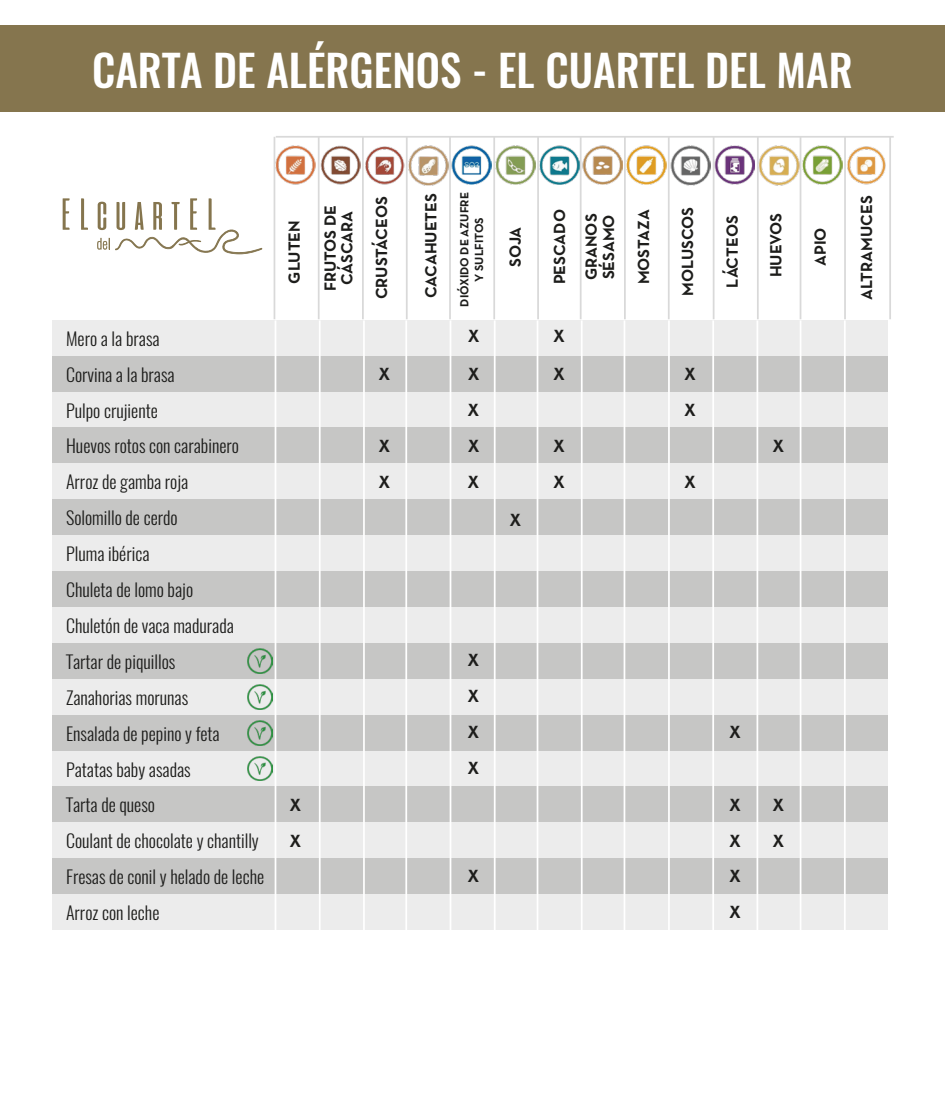
<style>
.page{position:relative;width:945px;height:1109px;background:#fff}
.page>*{position:absolute;margin:0;border:0;box-sizing:border-box;transform-origin:0 0}
.t1{font:500 43.4px "Oswald";color:#fff}
.t2{font:300 17.94px/35.9px "Oswald";color:#1d1d1b}
.t3{font:700 17.94px/35.9px "Neutra Text";color:#1d1d1b}
.t4{font:700 16.45px/31.5px "Neutra Text";color:#1d1d1b}
.t5{font:700 11.99px/15px "Neutra Text";color:#1d1d1b;text-align:center}
</style>
<div class="page">
<div style="left:53px;top:320px;width:835px;height:36px;background:#ececec"></div>
<div style="left:53px;top:356px;width:835px;height:35px;background:#c6c6c5"></div>
<div style="left:53px;top:391px;width:835px;height:36px;background:#ececec"></div>
<div style="left:53px;top:427px;width:835px;height:36px;background:#c6c6c5"></div>
<div style="left:53px;top:463px;width:835px;height:36px;background:#ececec"></div>
<div style="left:53px;top:499px;width:835px;height:36px;background:#c6c6c5"></div>
<div style="left:53px;top:535px;width:835px;height:36px;background:#ececec"></div>
<div style="left:53px;top:571px;width:835px;height:36px;background:#c6c6c5"></div>
<div style="left:53px;top:607px;width:835px;height:36px;background:#ececec"></div>
<div style="left:53px;top:643px;width:835px;height:36px;background:#c6c6c5"></div>
<div style="left:53px;top:679px;width:835px;height:36px;background:#ececec"></div>
<div style="left:53px;top:715px;width:835px;height:35px;background:#c6c6c5"></div>
<div style="left:53px;top:750px;width:835px;height:36px;background:#ececec"></div>
<div style="left:53px;top:786px;width:835px;height:36px;background:#c6c6c5"></div>
<div style="left:53px;top:822px;width:835px;height:36px;background:#ececec"></div>
<div style="left:53px;top:858px;width:835px;height:36px;background:#c6c6c5"></div>
<div style="left:53px;top:894px;width:835px;height:36px;background:#ececec"></div>
<hr style="left:275px;top:320px;width:1px;height:614px;background:#fff">
<hr style="left:319px;top:320px;width:2px;height:614px;background:#fff">
<hr style="left:363px;top:320px;width:2px;height:614px;background:#fff">
<hr style="left:405px;top:320px;width:2px;height:614px;background:#fff">
<hr style="left:450px;top:320px;width:1px;height:614px;background:#fff">
<hr style="left:494px;top:320px;width:1px;height:614px;background:#fff">
<hr style="left:537px;top:320px;width:1px;height:614px;background:#fff">
<hr style="left:581px;top:320px;width:2px;height:614px;background:#fff">
<hr style="left:623px;top:320px;width:2px;height:614px;background:#fff">
<hr style="left:668px;top:320px;width:2px;height:614px;background:#fff">
<hr style="left:712px;top:320px;width:2px;height:614px;background:#fff">
<hr style="left:756px;top:320px;width:2px;height:614px;background:#fff">
<hr style="left:800px;top:320px;width:1px;height:614px;background:#fff">
<hr style="left:844px;top:320px;width:2px;height:614px;background:#fff">
<img style="left:496px;top:146px;width:40px;height:39px">
<img style="left:452px;top:146px;width:40px;height:39px">
<img style="left:365px;top:146px;width:39px;height:39px">
<img style="left:847px;top:146px;width:39px;height:39px">
<img style="left:803px;top:146px;width:40px;height:39px">
<img style="left:408px;top:146px;width:41px;height:39px">
<img style="left:320px;top:146px;width:40px;height:39px">
<img style="left:275px;top:146px;width:40px;height:39px">
<img style="left:759px;top:145px;width:40px;height:40px">
<img style="left:715px;top:145px;width:40px;height:40px">
<img style="left:670px;top:146px;width:40px;height:39px">
<img style="left:626px;top:146px;width:40px;height:39px">
<img style="left:539px;top:146px;width:40px;height:39px">
<img style="left:582px;top:146px;width:40px;height:39px">
<hr style="left:406px;top:137px;width:2px;height:182px;background:#d9d9d9">
<hr style="left:318px;top:137px;width:2px;height:182px;background:#d9d9d9">
<hr style="left:274px;top:137px;width:1px;height:182px;background:#d9d9d9">
<hr style="left:362px;top:137px;width:2px;height:182px;background:#d9d9d9">
<hr style="left:537px;top:137px;width:2px;height:182px;background:#d9d9d9">
<hr style="left:449px;top:137px;width:2px;height:182px;background:#d9d9d9">
<hr style="left:493px;top:137px;width:2px;height:182px;background:#d9d9d9">
<hr style="left:668px;top:137px;width:2px;height:182px;background:#d9d9d9">
<hr style="left:580px;top:137px;width:1px;height:182px;background:#d9d9d9">
<hr style="left:624px;top:137px;width:2px;height:182px;background:#d9d9d9">
<hr style="left:844px;top:137px;width:2px;height:182px;background:#d9d9d9">
<hr style="left:889px;top:137px;width:2px;height:182px;background:#d9d9d9">
<hr style="left:800px;top:137px;width:1px;height:182px;background:#d9d9d9">
<hr style="left:713px;top:137px;width:1px;height:182px;background:#d9d9d9">
<hr style="left:757px;top:137px;width:2px;height:182px;background:#d9d9d9">
<hr style="left:276px;top:136px;width:618px;height:2px;background:#d9d9d9">
<div style="left:0;top:25px;width:945px;height:87px;background:#85754e"></div>
<svg style="left:63px;top:198px;width:7px;height:32px"></svg>
<svg style="left:81px;top:198px;width:7px;height:32px"></svg>
<svg style="left:97px;top:198px;width:165px;height:57px"></svg>
<img style="left:247px;top:648px;width:26px;height:25px">
<img style="left:247px;top:684px;width:26px;height:25px">
<img style="left:247px;top:720px;width:26px;height:25px">
<img style="left:247px;top:756px;width:26px;height:25px">
<h1 class="t1" style="left:92px;top:40px;width:762px">CARTA DE ALÉRGENOS - EL CUARTEL DEL MAR</h1>
<p class="t2" style="left:66px;top:321px;width:200px">Mero a la brasa<br>Corvina a la brasa<br>Pulpo crujiente<br>Huevos rotos con carabinero<br>Arroz de gamba roja<br>Solomillo de cerdo<br>Pluma ibérica<br>Chuleta de lomo bajo<br>Chuletón de vaca madurada<br>Tartar de piquillos<br>Zanahorias morunas<br>Ensalada de pepino y feta<br>Patatas baby asadas<br>Tarta de queso<br>Coulant de chocolate y chantilly<br>Fresas de conil y helado de leche<br>Arroz con leche</p>
<p class="t5" style="left:456px;top:307px;width:116px;rotate:-90deg">DIÓXIDO DE AZUFRE<br>Y SULFITOS</p>
<p class="t4" style="left:415px;top:298px;width:106px;rotate:-90deg">CACAHUETES</p>
<p class="t4" style="left:365px;top:299px;width:104px;rotate:-90deg">CRUSTÁCEOS</p>
<p class="t4" style="left:850px;top:300px;width:106px;rotate:-90deg">ALTRAMUCES</p>
<p class="t4" style="left:314px;top:291px;width:88px;rotate:-90deg">FRUTOS DE</p>
<p class="t4" style="left:671px;top:296px;width:91px;rotate:-90deg">MOLUSCOS</p>
<p class="t4" style="left:543px;top:284px;width:77px;rotate:-90deg">PESCADO<br>GRANOS</p>
<p class="t4" style="left:591px;top:284px;width:76px;line-height:35px;text-align:center;rotate:-90deg">SÉSAMO<br>MOSTAZA</p>
<p class="t4" style="left:278px;top:283px;width:65px;rotate:-90deg">GLUTEN</p>
<p class="t4" style="left:331px;top:285px;width:76px;rotate:-90deg">CÁSCARA</p>
<p class="t4" style="left:760px;top:277px;width:66px;rotate:-90deg">HUEVOS</p>
<p class="t4" style="left:716px;top:288px;width:74px;rotate:-90deg">LÁCTEOS</p>
<p class="t4" style="left:499px;top:267px;width:42px;rotate:-90deg">SOJA</p>
<p class="t4" style="left:804px;top:266px;width:40px;rotate:-90deg">APIO</p>
<p class="t3" style="left:468px;top:317px;width:13px">X</p>
<p class="t3" style="left:553px;top:317px;width:13px">X</p>
<p class="t3" style="left:378px;top:355px;width:13px">X</p>
<p class="t3" style="left:468px;top:355px;width:13px">X</p>
<p class="t3" style="left:553px;top:355px;width:13px">X</p>
<p class="t3" style="left:468px;top:391px;width:13px">X</p>
<p class="t3" style="left:684px;top:355px;width:13px">X</p>
<p class="t3" style="left:684px;top:391px;width:13px">X</p>
<p class="t3" style="left:378px;top:427px;width:13px">X</p>
<p class="t3" style="left:468px;top:427px;width:13px">X</p>
<p class="t3" style="left:553px;top:427px;width:13px">X</p>
<p class="t3" style="left:772px;top:427px;width:13px">X</p>
<p class="t3" style="left:378px;top:463px;width:13px">X</p>
<p class="t3" style="left:468px;top:463px;width:13px">X</p>
<p class="t3" style="left:553px;top:463px;width:13px">X</p>
<p class="t3" style="left:510px;top:501px;width:13px">X</p>
<p class="t3" style="left:468px;top:641px;width:13px">X</p>
<p class="t3" style="left:468px;top:677px;width:13px">X</p>
<p class="t3" style="left:684px;top:463px;width:13px">X</p>
<p class="t3" style="left:468px;top:713px;width:13px">X</p>
<p class="t3" style="left:729px;top:713px;width:13px">X</p>
<p class="t3" style="left:468px;top:749px;width:13px">X</p>
<p class="t3" style="left:289px;top:786px;width:13px">X</p>
<p class="t3" style="left:729px;top:786px;width:13px">X</p>
<p class="t3" style="left:289px;top:822px;width:13px">X</p>
<p class="t3" style="left:729px;top:822px;width:13px">X</p>
<p class="t3" style="left:772px;top:822px;width:13px">X</p>
<p class="t3" style="left:729px;top:858px;width:13px">X<br>X</p>
<p class="t3" style="left:772px;top:786px;width:13px">X</p>
<p class="t3" style="left:468px;top:858px;width:13px">X</p>
</div>
